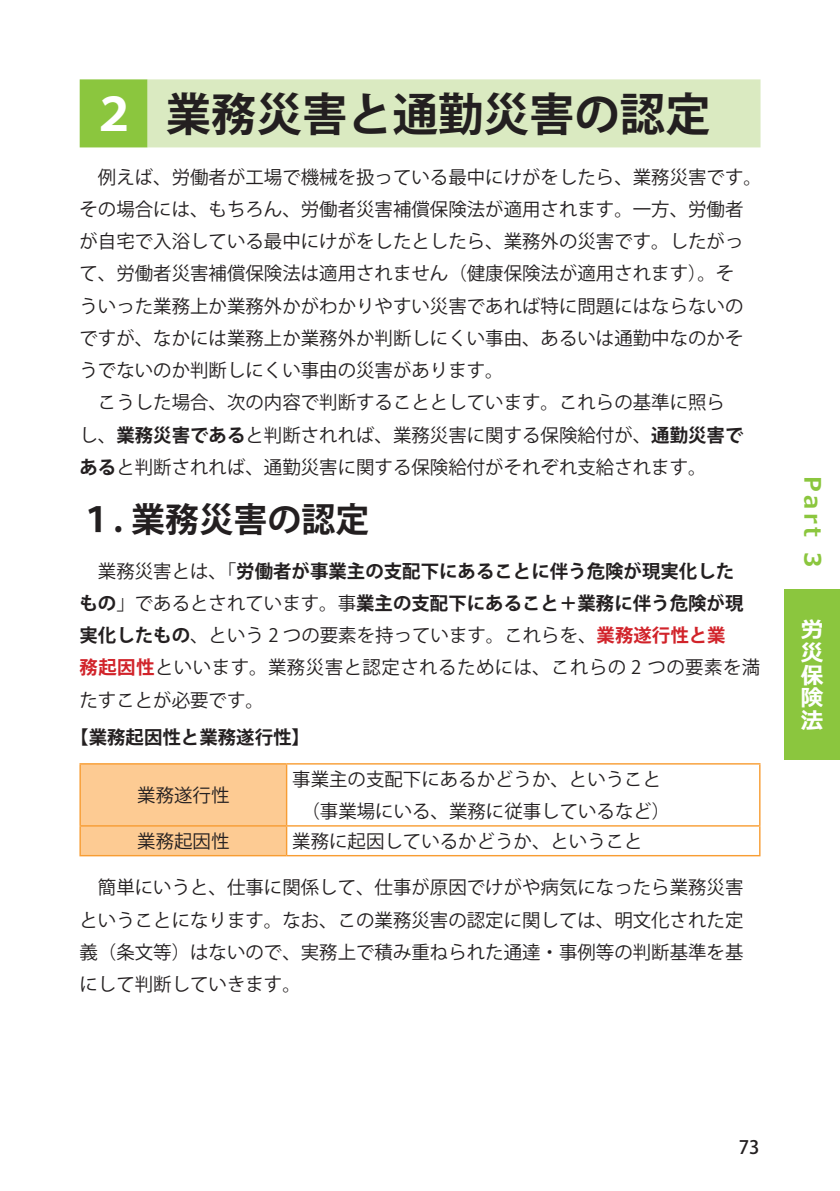
<style>
.page{position:relative;width:840px;height:1191px;background:#fff}
.page>*{position:absolute;margin:0;border:0;box-sizing:border-box;transform-origin:0 0}
.t1{font:700 45.4px "Koz Go Pr 6 N";color:#231f20}
.t2{font:700 34px "Koz Go Pr 6 N";color:#231f20}
.t3{font:700 22.6px "Meiryo";color:#8bc63e}
.t4{font:700 22.6px/22.6px "Meiryo";color:#fff;text-align:justify}
.t5{font:18.4px/32.2px "Koz Go Pr 6 N";color:#231f20}
.t6{font:18.4px/32.2px "Koz Go Pr 6 N";letter-spacing:.025em;color:#231f20}
.t7{font:700 18.4px "Koz Go Pr 6 N";color:#231f20}
.t8{font:500 18.4px "Koz Go Pr 6 N";color:#231f20}
.s1{color:#fff}
.s2{font-weight:700}
.s3{font-weight:700;color:#d1232a}
</style>
<div class="page">
<div style="left:784px;top:590px;width:55px;height:170px;background:#8bc63e"></div>
<div style="left:80px;top:79px;width:67px;height:68px;background:#8bc63e"></div>
<div style="left:148px;top:79px;width:612px;height:68px;background:#daeac1"></div>
<hr style="left:79px;top:763px;width:207px;height:1px;background:#f89d33">
<hr style="left:79px;top:764px;width:2px;height:61px;background:#f89d33">
<hr style="left:286px;top:763px;width:474px;height:1px;background:#f89d33">
<hr style="left:758px;top:764px;width:2px;height:61px;background:#f89d33">
<hr style="left:79px;top:825px;width:207px;height:1px;background:#f89d33">
<hr style="left:79px;top:826px;width:2px;height:29px;background:#f89d33">
<hr style="left:286px;top:825px;width:474px;height:1px;background:#f89d33">
<div style="left:80px;top:764px;width:207px;height:91px;background:#fdcb93"></div>
<hr style="left:758px;top:826px;width:2px;height:29px;background:#f89d33">
<hr style="left:79px;top:855px;width:207px;height:1px;background:#f89d33">
<hr style="left:286px;top:855px;width:474px;height:1px;background:#f89d33">
<h1 class="t1" style="left:91px;top:88px;width:620px"><span class="s1">２</span> 業務災害と通勤災害の認定</h1>
<p class="t5" style="left:79px;top:161px;width:683px">　例えば、労働者が工場で機械を扱っている最中にけがをしたら、業務災害です。その場合には、もちろん、労働者災害補償保険法が適用されます。一方、労働者が自宅で入浴している最中にけがをしたとしたら、業務外の災害です。したがって、労働者災害補償保険法は適用されません（健康保険法が適用されます）。そ<br>ういった業務上か業務外かがわかりやすい災害であれば特に問題にはならないのですが、なかには業務上か業務外か判断しにくい事由、あるいは通勤中なのかそうでないのか判断しにくい事由の災害があります。<br>　こうした場合、次の内容で判断することとしています。これらの基準に照ら<br>し、<span class="s2">業務災害である</span>と判断されれば、業務災害に関する保険給付が、<span class="s2">通勤災害である</span>と判断されれば、通勤災害に関する保険給付がそれぞれ支給されます。</p>
<h2 class="t2" style="left:79px;top:500px;width:291px">１. 業務災害の認定</h2>
<p class="t6" style="left:79px;top:555px;width:682px">　業務災害とは、「<span class="s2">労働者が事業主の支配下にあることに伴う危険が現実化した<br>もの</span>」であるとされています。事<span class="s2">業主の支配下にあること＋業務に伴う危険が現実化したもの</span>、という 2 つの要素を持っています。これらを、<span class="s3">業務遂行性と業<br>務起因性</span>といいます。業務災害と認定されるためには、これらの 2 つの要素を満たすことが必要です。</p>
<p class="t7" style="left:70px;top:727px;width:241px">【業務起因性と業務遂行性】</p>
<p class="t5" style="left:137px;top:779px;width:94px">業務遂行性</p>
<p class="t5" style="left:292px;top:763px;width:379px">事業主の支配下にあるかどうか、ということ　（事業場にいる、業務に従事しているなど）</p>
<p class="t5" style="left:137px;top:825px;width:94px">業務起因性</p>
<p class="t5" style="left:292px;top:825px;width:352px">業務に起因しているかどうか、ということ</p>
<p class="t5" style="left:79px;top:872px;width:665px;text-align:justify">　簡単にいうと、仕事に関係して、仕事が原因でけがや病気になったら業務災害ということになります。なお、この業務災害の認定に関しては、明文化された定義（条文等）はないので、実務上で積み重ねられた通達・事例等の判断基準を基にして判断していきます。</p>
<p class="t3" style="left:828px;top:476px;width:92px;rotate:90deg">Part 3</p>
<p class="t4" style="left:800px;top:620px;width:24px">労災保険法</p>
<p class="t8" style="left:738px;top:1137px;width:22px">73</p>
</div>
